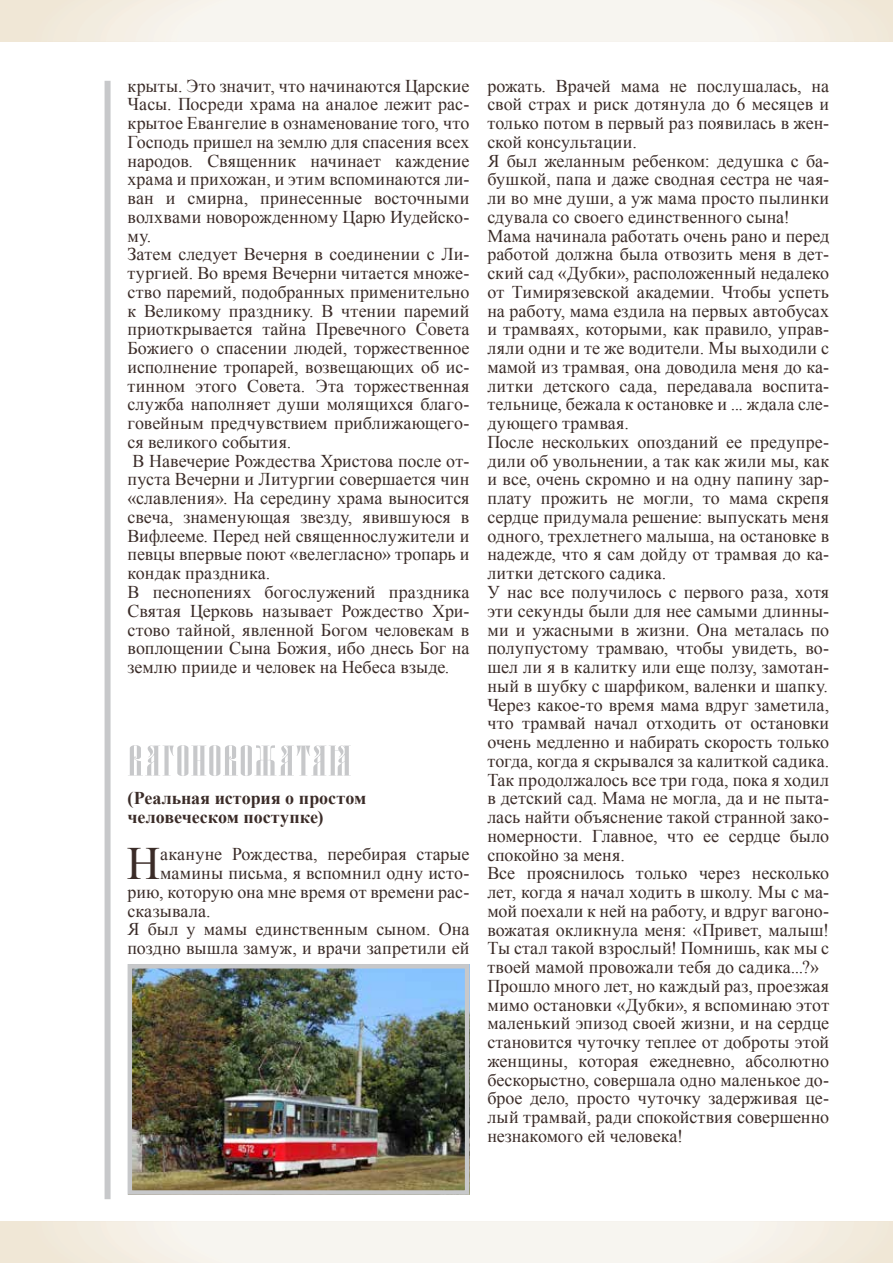
<style>
.page{position:relative;width:893px;height:1263px;background:#fff}
.page>*{position:absolute;margin:0;border:0;box-sizing:border-box;transform-origin:0 0}
.t1{font:46.35px "Times New Roman";color:#3b2c28}
.t2{font:37.5px "Kathisma Ucs";letter-spacing:.005em;color:#c7c8ca;scale:1.7 1}
.t3{font:18px/18.8px "Times New Roman";color:#3b2c28}
.t4{font:700 18px/18.8px "Times New Roman";color:#3b2c28}
</style>
<div class="page">
<div style="left:0;top:1222px;width:893px;height:41px;background:#f0e7d6"></div>
<svg style="left:95px;top:1222px;width:741px;height:41px;background:#f6f3ed"></svg>
<div style="left:0;top:0;width:893px;height:41px;background:#f0e7d6"></div>
<svg style="left:95px;top:0;width:741px;height:41px;background:#f6f3ed"></svg>
<div style="left:105px;top:81px;width:6px;height:1118px;background:#c7c8ca"></div>
<img style="left:133px;top:969px;width:331px;height:221px">
<div style="left:128px;top:964px;width:341px;height:231px;border:4px solid #c7c8ca"></div>
<p class="t3" style="left:128px;top:76px;width:343px">крыты. Это значит, что начинаются Царские Часы. Посреди храма на аналое лежит рас&shy;крытое Евангелие в ознаменование того, что Господь пришел на землю для спасения всех народов. Священник начинает каждение храма и прихожан, и этим вспоминаются ли&shy;ван и смирна, принесенные восточными волхвами новорожденному Царю Иудейско&shy;му.<br>Затем следует Вечерня в соединении с Ли&shy;тургией. Во время Вечерни читается множе&shy;ство паремий, подобранных применительно к Великому празднику. В чтении паремий приоткрывается тайна Превечного Совета Божиего о спасении людей, торжественное исполнение тропарей, возвещающих об ис&shy;тинном этого Совета. Эта торжественная служба наполняет души молящихся благо&shy;говейным предчувствием приближающего&shy;ся великого события.<br>В Навечерие Рождества Христова после от&shy;пуста Вечерни и Литургии совершается чин «славления». На середину храма выносится свеча, знаменующая звезду, явившуюся в Вифлееме. Перед ней священнослужители и певцы впервые поют «велегласно» тропарь и кондак праздника.<br>В песнопениях богослужений праздника Святая Церковь называет Рождество Хри&shy;стово тайной, явленной Богом человекам в воплощении Сына Божия, ибо днесь Бог на землю прииде и человек на Небеса взыде.</p>
<h2 class="t2" style="left:128px;top:736px;width:133px">ВАГОНОВОЖАТАЯ</h2>
<p class="t4" style="left:128px;top:788px;width:240px">(Реальная история о простом человеческом поступке)</p>
<h1 class="t1" style="left:127px;top:832px;width:35px">Н</h1>
<p class="t3" style="left:160px;top:845px;width:311px">акануне Рождества, перебирая старые</p>
<p class="t3" style="left:160px;top:863px;width:311px">мамины письма, я вспомнил одну исто-</p>
<p class="t3" style="left:128px;top:882px;width:343px">рию, которую она мне время от времени рас-</p>
<p class="t3" style="left:128px;top:901px;width:84px">сказывала.</p>
<p class="t3" style="left:128px;top:920px;width:343px">Я был у мамы единственным сыном. Она</p>
<p class="t3" style="left:128px;top:938px;width:343px">поздно вышла замуж, и врачи запретили ей</p>
<p class="t3" style="left:487px;top:76px;width:343px">рожать. Врачей мама не послушалась, на свой страх и риск дотянула до 6 месяцев и только потом в первый раз появилась в жен&shy;ской консультации.<br>Я был желанным ребенком: дедушка с ба&shy;бушкой, папа и даже сводная сестра не чая&shy;ли во мне души, а уж мама просто пылинки сдувала со своего единственного сына!<br>Мама начинала работать очень рано и перед работой должна была отвозить меня в дет&shy;ский сад «Дубки», расположенный недалеко от Тимирязевской академии. Чтобы успеть на работу, мама ездила на первых автобусах и трамваях, которыми, как правило, управ&shy;ляли одни и те же водители. Мы выходили с мамой из трамвая, она доводила меня до ка&shy;литки детского сада, передавала воспита&shy;тельнице, бежала к остановке и ... ждала сле&shy;дующего трамвая.<br>После нескольких опозданий ее предупре&shy;дили об увольнении, а так как жили мы, как и все, очень скромно и на одну папину зар&shy;плату прожить не могли, то мама скрепя сердце придумала решение: выпускать меня одного, трехлетнего малыша, на остановке в надежде, что я сам дойду от трамвая до ка&shy;литки детского садика.<br>У нас все получилось с первого раза, хотя эти секунды были для нее самыми длинны&shy;ми и ужасными в жизни. Она металась по полупустому трамваю, чтобы увидеть, во&shy;шел ли я в калитку или еще ползу, замотан&shy;ный в шубку с шарфиком, валенки и шапку.<br>Через какое-то время мама вдруг заметила, что трамвай начал отходить от остановки очень медленно и набирать скорость только тогда, когда я скрывался за калиткой садика.<br>Так продолжалось все три года, пока я ходил в детский сад. Мама не могла, да и не пыта&shy;лась найти объяснение такой странной зако&shy;номерности. Главное, что ее сердце было спокойно за меня.<br>Все прояснилось только через несколько лет, когда я начал ходить в школу. Мы с ма&shy;мой поехали к ней на работу, и вдруг вагоно&shy;вожатая окликнула меня: «Привет, малыш!<br>Ты стал такой взрослый! Помнишь, как мы с твоей мамой провожали тебя до садика...?» Прошло много лет, но каждый раз, проезжая мимо остановки «Дубки», я вспоминаю этот маленький эпизод своей жизни, и на сердце становится чуточку теплее от доброты этой женщины, которая ежедневно, абсолютно бескорыстно, совершала одно маленькое до&shy;брое дело, просто чуточку задерживая це&shy;лый трамвай, ради спокойствия совершенно незнакомого ей человека!</p>
</div>
